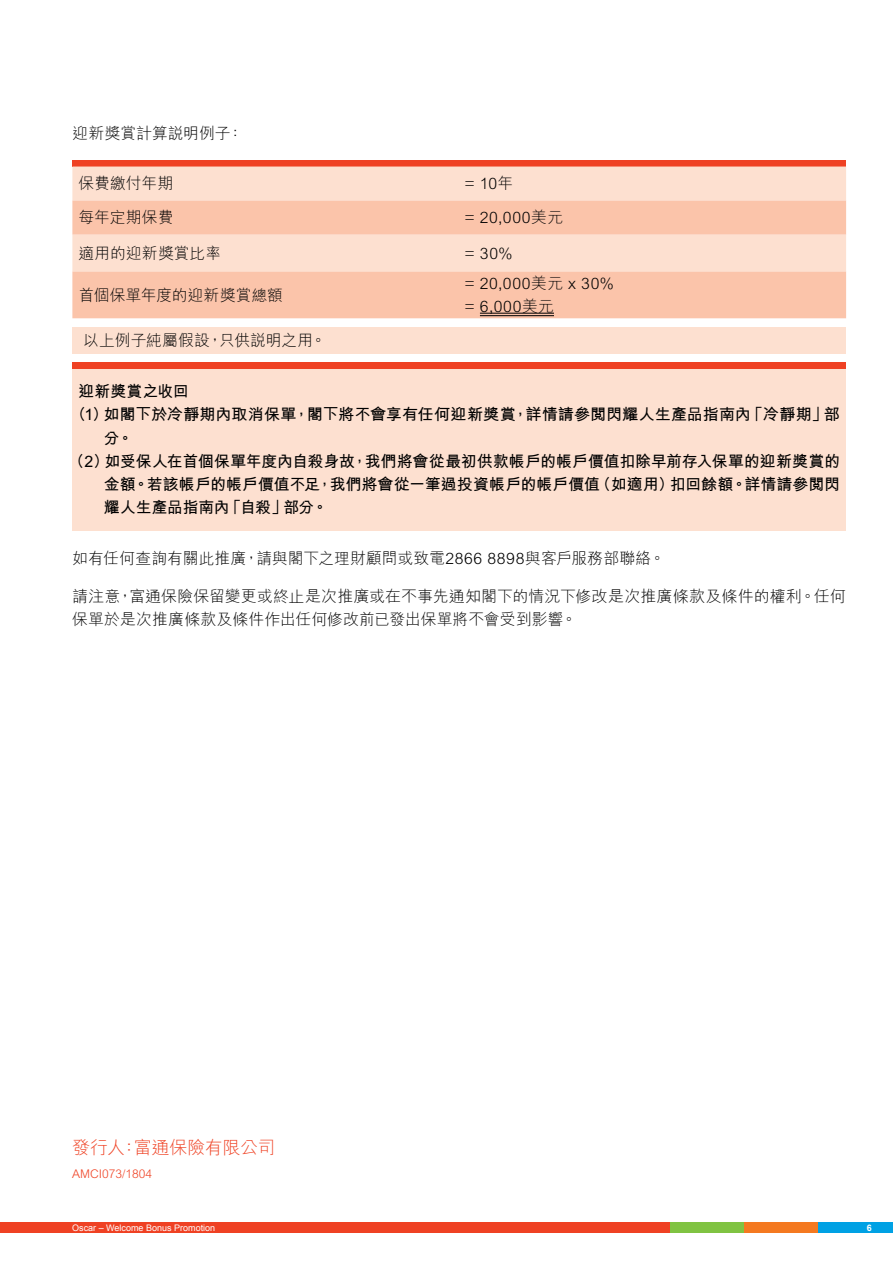
<style>
.page{position:relative;width:893px;height:1263px;background:#fff}
.page>*{position:absolute;margin:0;border:0;box-sizing:border-box;transform-origin:0 0}
.t1{font:300 18px "M Hei HK";letter-spacing:-.02em;color:#ef4123}
.t2{font:300 15.75px/23.2px "M Hei HK";letter-spacing:.01em;color:#000}
.t3{font:700 15.75px "M Hei HK";letter-spacing:-.005em;color:#000}
.t4{font:300 15.75px/23.2px "M Hei HK";letter-spacing:.035em;color:#000}
.t5{font:300 12px "M Hei HK";color:#ef4123}
.t6{font:9px "Arial";color:#fff}
.t7{font:700 9px "Arial";color:#fff}
</style>
<div class="page">
<div style="left:670px;top:1222px;width:74px;height:11px;background:#80c342"></div>
<div style="left:744px;top:1222px;width:75px;height:11px;background:#f47920"></div>
<div style="left:819px;top:1222px;width:74px;height:11px;background:#00a1e4"></div>
<div style="left:0;top:1222px;width:670px;height:11px;background:#ef4123"></div>
<div style="left:72px;top:160px;width:774px;height:7px;background:#ef4123"></div>
<div style="left:72px;top:167px;width:774px;height:34px;background:#fde0d0"></div>
<svg style="left:72px;top:201px;width:774px;height:117px;background:#fbccb6"></svg>
<hr style="left:480px;top:313px;width:74px;height:1px;background:#000">
<hr style="left:480px;top:315px;width:74px;height:1px;background:#000">
<div style="left:72px;top:362px;width:774px;height:7px;background:#ef4123"></div>
<div style="left:72px;top:369px;width:774px;height:161px;background:#fde0d0"></div>
<div style="left:72px;top:327px;width:774px;height:27px;background:#fde0d0"></div>
<p class="t2" style="left:72px;top:121px;width:172px">迎新獎賞計算說明例子：</p>
<p class="t2" style="left:78px;top:172px;width:96px">保費繳付年期</p>
<p class="t2" style="left:464px;top:172px;width:50px">= 10年</p>
<p class="t2" style="left:78px;top:206px;width:97px">每年定期保費</p>
<p class="t2" style="left:464px;top:206px;width:100px">= 20,000美元</p>
<p class="t2" style="left:78px;top:241px;width:144px">適用的迎新獎賞比率</p>
<p class="t2" style="left:464px;top:241px;width:50px">= 30%</p>
<p class="t2" style="left:78px;top:283px;width:206px">首個保單年度的迎新獎賞總額</p>
<p class="t4" style="left:464px;top:271px;width:151px">= 20,000美元 x 30% = 6,000美元</p>
<p class="t2" style="left:83px;top:328px;width:245px">以上例子純屬假設，只供說明之用。</p>
<p class="t3" style="left:78px;top:380px;width:112px">迎新獎賞之收回</p>
<p class="t3" style="left:70px;top:403px;width:771px">（1）如閣下於冷靜期內取消保單，閣下將不會享有任何迎新獎賞，詳情請參閱閃耀人生產品指南內「冷靜期」部</p>
<p class="t3" style="left:104px;top:426px;width:31px">分。</p>
<p class="t3" style="left:69px;top:450px;width:773px">（2）如受保人在首個保單年度內自殺身故，我們將會從最初供款帳戶的帳戶價值扣除早前存入保單的迎新獎賞的</p>
<p class="t3" style="left:104px;top:473px;width:738px">金額。若該帳戶的帳戶價值不足，我們將會從一筆過投資帳戶的帳戶價值（如適用）扣回餘額。詳情請參閱閃</p>
<p class="t3" style="left:104px;top:496px;width:225px">耀人生產品指南內「自殺」部分。</p>
<p class="t2" style="left:72px;top:546px;width:594px">如有任何查詢有關此推廣，請與閣下之理財顧問或致電2866 8898與客戶服務部聯絡。</p>
<p class="t2" style="left:72px;top:585px;width:775px">請注意，富通保險保留變更或終止是次推廣或在不事先通知閣下的情況下修改是次推廣條款及條件的權利。任何保單於是次推廣條款及條件作出任何修改前已發出保單將不會受到影響。</p>
<p class="t1" style="left:72px;top:1138px;width:204px">發行人：富通保險有限公司</p>
<p class="t5" style="left:72px;top:1167px;width:82px">AMCI073/1804</p>
<p class="t6" style="left:72px;top:1222px;width:144px">Oscar – Welcome Bonus Promotion</p>
<p class="t7" style="left:867px;top:1222px;width:7px">6</p>
</div>
